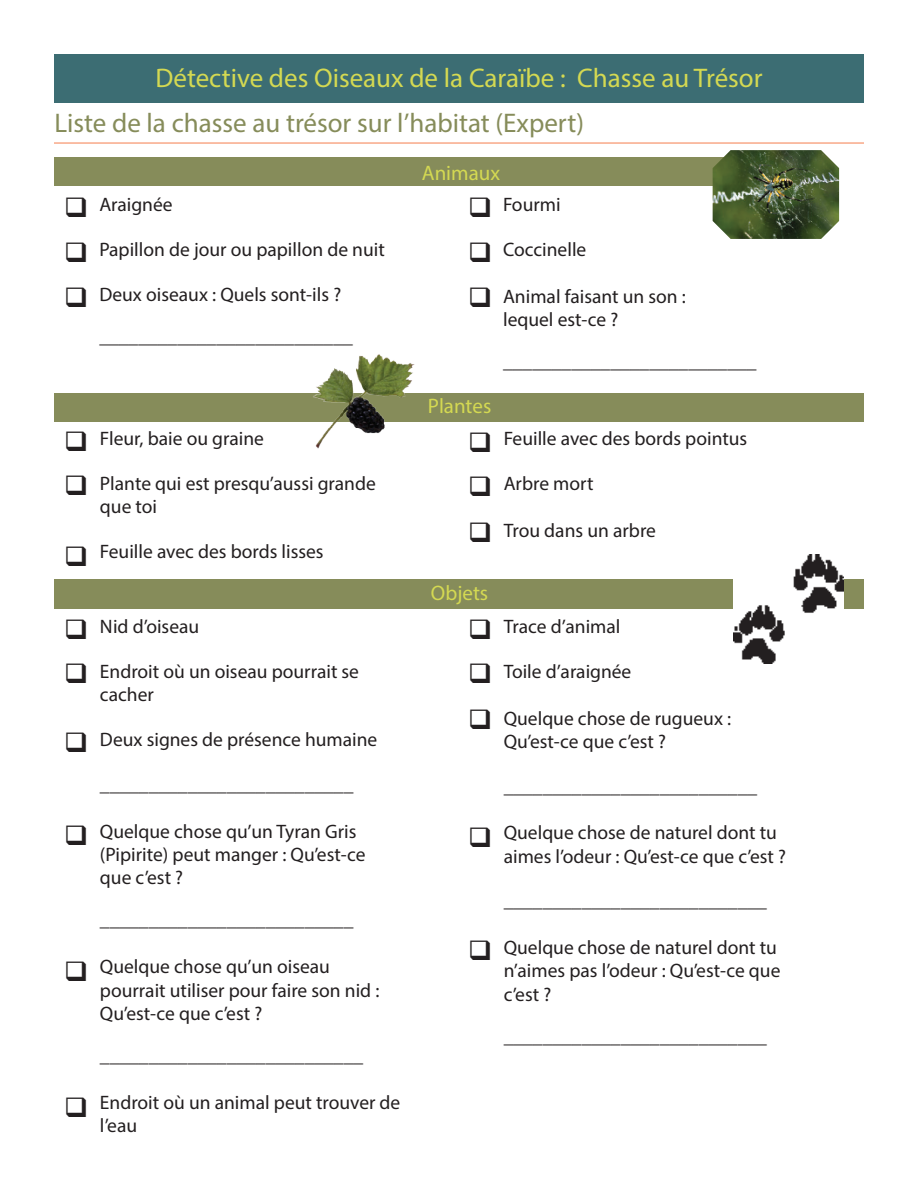
<style>
.page{position:relative;width:918px;height:1188px;background:#fff}
.page>*{position:absolute;margin:0;border:0;box-sizing:border-box;transform-origin:0 0}
.t1{font:27px "Myriad Pro";color:#d4d952}
.Subheading{font:27px "Myriad Pro";color:#868c5a}
.t2{font:21px "Myriad Pro";color:#d4d952}
.t3{font:19.5px/23.4px "Myriad Pro";color:#231f20}
</style>
<div class="page">
<div style="left:55px;top:54px;width:809px;height:49px;background:#3c6d73"></div>
<hr style="left:54px;top:142px;width:810px;height:2px;background:#f8a988">
<div style="left:54px;top:157px;width:678px;height:29px;background:#868c5a"></div>
<img style="left:713px;top:150px;width:126px;height:89px">
<div style="left:55px;top:394px;width:809px;height:28px;background:#868c5a"></div>
<img style="left:313px;top:354px;width:101px;height:95px">
<div style="left:55px;top:579px;width:809px;height:30px;background:#868c5a"></div>
<img style="left:734px;top:554px;width:110px;height:110px">
<p class="t1" style="left:155px;top:61px;width:609px">Détective des Oiseaux de la Caraïbe : Chasse au Trésor</p>
<p class="Subheading" style="left:54px;top:106px;width:531px">Liste de la chasse au trésor sur l’habitat (Expert)</p>
<p class="t2" style="left:422px;top:160px;width:80px">Animaux</p>
<p class="t3" style="left:99px;top:193px;width:75px">Araignée</p>
<p class="t3" style="left:99px;top:238px;width:287px">Papillon de jour ou papillon de nuit</p>
<p class="t3" style="left:99px;top:283px;width:243px">Deux oiseaux : Quels sont-ils ?</p>
<p class="t3" style="left:503px;top:193px;width:59px">Fourmi</p>
<p class="t3" style="left:503px;top:238px;width:85px">Coccinelle</p>
<p class="t3" style="left:503px;top:284px;width:184px">Animal faisant un son :</p>
<p class="t3" style="left:503px;top:308px;width:117px">lequel est-ce ?</p>
<p class="t3" style="left:503px;top:350px;width:255px">__________________________</p>
<p class="t3" style="left:99px;top:325px;width:255px">__________________________</p>
<p class="t3" style="left:100px;top:426px;width:165px">Fleur, baie ou graine</p>
<p class="t3" style="left:100px;top:471px;width:277px">Plante qui est presqu’aussi grande que toi</p>
<p class="t3" style="left:100px;top:540px;width:225px">Feuille avec des bords lisses</p>
<p class="t3" style="left:100px;top:615px;width:101px">Nid d’oiseau</p>
<p class="t3" style="left:100px;top:660px;width:261px">Endroit où un oiseau pourrait se cacher</p>
<p class="t3" style="left:100px;top:728px;width:279px">Deux signes de présence humaine</p>
<p class="t3" style="left:100px;top:772px;width:255px">__________________________</p>
<p class="t3" style="left:100px;top:819px;width:267px">Quelque chose qu’un Tyran Gris (Pipirite) peut manger : Qu’est-ce que c’est ?</p>
<p class="t3" style="left:100px;top:908px;width:255px">__________________________</p>
<p class="t3" style="left:100px;top:955px;width:281px">Quelque chose qu’un oiseau pourrait utiliser pour faire son nid :<br>Qu’est-ce que c’est ?</p>
<p class="t3" style="left:100px;top:1044px;width:265px">___________________________</p>
<p class="t3" style="left:100px;top:1090px;width:302px">Endroit où un animal peut trouver de l’eau</p>
<p class="t2" style="left:428px;top:393px;width:65px">Plantes</p>
<p class="t3" style="left:504px;top:426px;width:245px">Feuille avec des bords pointus</p>
<p class="t3" style="left:504px;top:471px;width:91px">Arbre mort</p>
<p class="t3" style="left:504px;top:518px;width:154px">Trou dans un arbre</p>
<p class="t2" style="left:431px;top:580px;width:59px">Objets</p>
<p class="t3" style="left:504px;top:615px;width:118px">Trace d’animal</p>
<p class="t3" style="left:504px;top:660px;width:129px">Toile d’araignée</p>
<p class="t3" style="left:504px;top:706px;width:229px">Quelque chose de rugueux :</p>
<p class="t3" style="left:504px;top:730px;width:164px">Qu’est-ce que c’est ?</p>
<p class="t3" style="left:504px;top:774px;width:255px">__________________________</p>
<p class="t3" style="left:504px;top:821px;width:284px">Quelque chose de naturel dont tu aimes l’odeur : Qu’est-ce que c’est ?</p>
<p class="t3" style="left:504px;top:889px;width:265px">___________________________</p>
<p class="t3" style="left:504px;top:936px;width:278px">Quelque chose de naturel dont tu n’aimes pas l’odeur : Qu’est-ce que c’est ?</p>
<p class="t3" style="left:504px;top:1024px;width:265px">___________________________</p>
</div>
